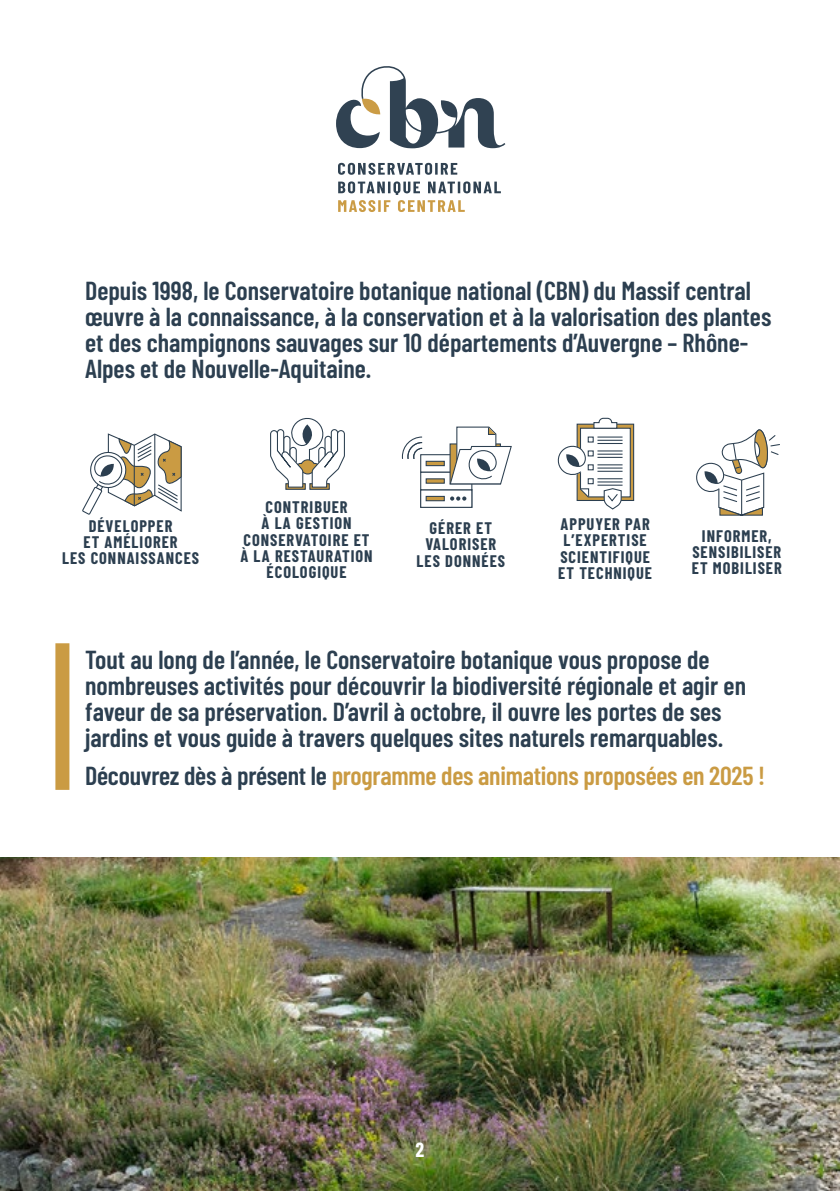
<style>
.page{position:relative;width:840px;height:1191px;background:#fff}
.page>*{position:absolute;margin:0;border:0;box-sizing:border-box;transform-origin:0 0}
.t1{font:600 26px/26px "Barlow Condensed";color:#2c3f50}
.t2{font:600 26px "Barlow Condensed";letter-spacing:-.01em;color:#ca9b43}
.t3{font:700 20px "Barlow Condensed";color:#fff}
.t4{font:700 16.4px/16.4px "Barlow Condensed";letter-spacing:.06em;color:#2c3f50;text-align:center}
.s1{color:#2c3f50}
</style>
<div class="page">
<hr style="left:839px;top:0;width:1px;height:1191px;background:#2c3f50">
<img style="left:0;top:857px;width:839px;height:334px">
<div style="left:55px;top:643px;width:14px;height:147px;background:#ca9b43"></div>
<svg style="left:401px;top:436px;width:22px;height:23px"></svg>
<svg style="left:420px;top:454px;width:28px;height:18px"></svg>
<svg style="left:425px;top:461px;width:19px;height:5px"></svg>
<div style="left:420px;top:489px;width:52px;height:19px;background:#fff;border:1px solid #2c3f50"></div>
<svg style="left:425px;top:496px;width:19px;height:5px"></svg>
<svg style="left:450px;top:496px;width:16px;height:4px"></svg>
<div style="left:420px;top:472px;width:52px;height:18px;background:#fff;border:1px solid #2c3f50"></div>
<svg style="left:425px;top:478px;width:19px;height:6px"></svg>
<svg style="left:448px;top:426px;width:64px;height:59px"></svg>
<svg style="left:696px;top:429px;width:84px;height:87px"></svg>
<svg style="left:338px;top:163px;width:119px;height:12px"></svg>
<svg style="left:338px;top:181px;width:162px;height:31px"></svg>
<svg style="left:336px;top:66px;width:169px;height:82px"></svg>
<div style="left:576px;top:423px;width:57px;height:78px;background:#ca9b43"></div>
<svg style="left:557px;top:417px;width:74px;height:93px"></svg>
<svg style="left:82px;top:433px;width:100px;height:82px"></svg>
<svg style="left:285px;top:488px;width:20px;height:2px"></svg>
<svg style="left:309px;top:488px;width:20px;height:2px"></svg>
<svg style="left:270px;top:418px;width:75px;height:70px"></svg>
<p class="t1" style="left:85px;top:276px;width:687px">Depuis 1998, le Conservatoire botanique national (CBN) du Massif central œuvre à la connaissance, à la conservation et à la valorisation des plantes et des champignons sauvages sur 10 départements d’Auvergne – Rhône-Alpes et de Nouvelle-Aquitaine.</p>
<p class="t4" style="left:62px;top:517px;width:138px">DÉVELOPPER<br>ET AMÉLIORER<br>LES CONNAISSANCES</p>
<p class="t4" style="left:240px;top:498px;width:133px">CONTRIBUER<br>À LA GESTION<br>CONSERVATOIRE ET<br>À LA RESTAURATION<br>ÉCOLOGIQUE</p>
<p class="t4" style="left:558px;top:515px;width:95px">APPUYER PAR<br>L’EXPERTISE<br>SCIENTIFIQUE<br>ET TECHNIQUE</p>
<p class="t4" style="left:416px;top:519px;width:90px">GÉRER ET<br>VALORISER<br>LES DONNÉES</p>
<p class="t4" style="left:691px;top:526px;width:91px">INFORMER,<br>SENSIBILISER<br>ET MOBILISER</p>
<p class="t1" style="left:85px;top:645px;width:662px">Tout au long de l’année, le Conservatoire botanique vous propose de nombreuses activités pour découvrir la biodiversité régionale et agir en faveur de sa préservation. D’avril à octobre, il ouvre les portes de ses jardins et vous guide à travers quelques sites naturels remarquables.</p>
<p class="t2" style="left:85px;top:757px;width:681px"><span class="s1">Découvrez dès à présent le</span> programme des animations proposées en 2025 !</p>
<p class="t3" style="left:415px;top:1135px;width:10px">2</p>
</div>
